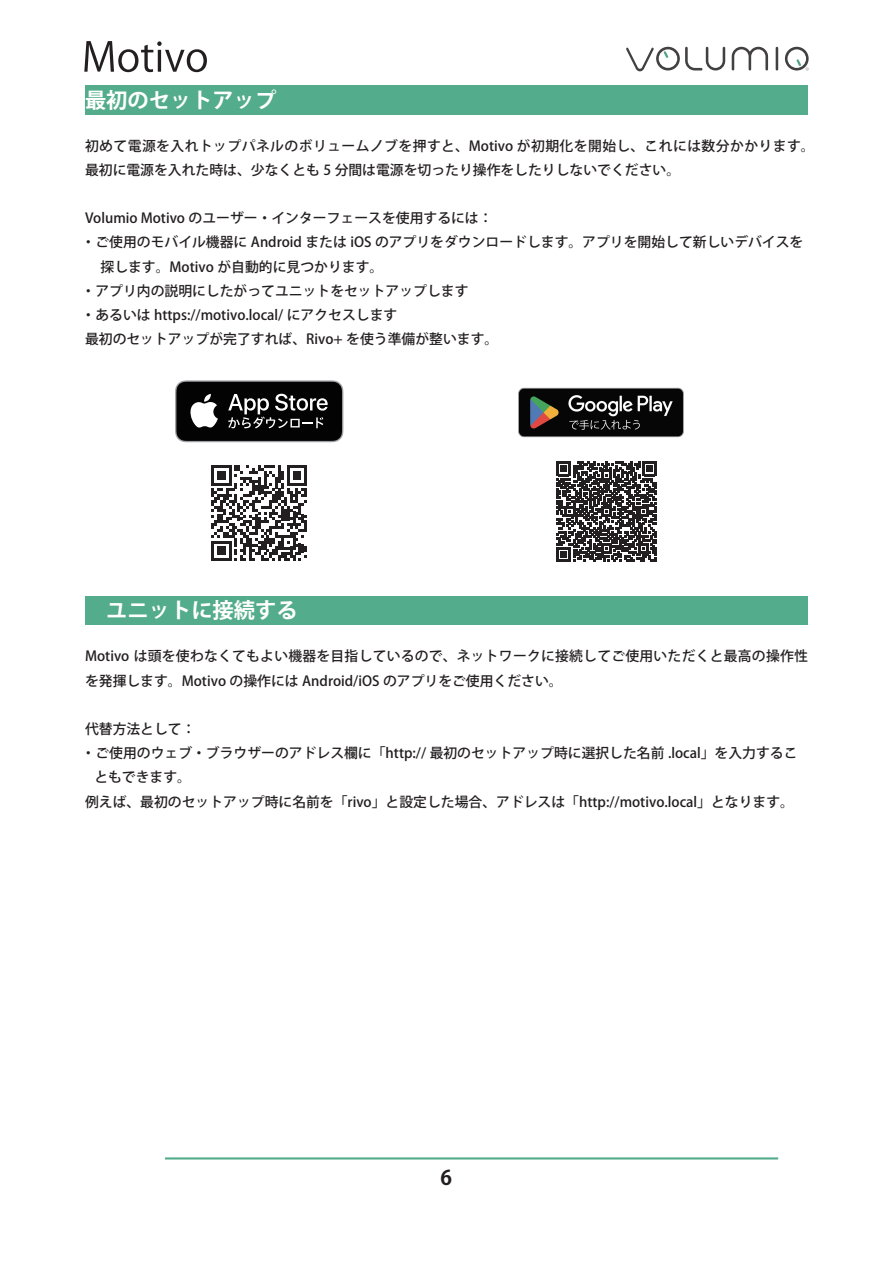
<style>
.page{position:relative;width:893px;height:1263px;background:#fff}
.page>*{position:absolute;margin:0;border:0;box-sizing:border-box;transform-origin:0 0}
.t1{font:700 21.3px "Koz Go Pro";color:#fff}
.t2{font:700 20.25px "Koz Go Pro";color:#231f20}
.t3{font:500 13.8px/24.2px "Koz Go Pro";color:#231f20}
</style>
<div class="page">
<hr style="left:776px;top:47px;width:2px;height:23px;background:#434041">
<svg style="left:732px;top:47px;width:36px;height:23px"></svg>
<svg style="left:626px;top:47px;width:99px;height:24px"></svg>
<svg style="left:785px;top:47px;width:24px;height:24px"></svg>
<hr style="left:165px;top:1157px;width:613px;height:2px;background:#53ac8b">
<svg style="left:84px;top:41px;width:123px;height:31px"></svg>
<div style="left:85px;top:85px;width:722px;height:29px;background:#53ac8b"></div>
<div style="left:85px;top:596px;width:723px;height:29px;background:#53ac8b"></div>
<img style="left:518px;top:387px;width:165px;height:51px">
<svg style="left:175px;top:380px;width:168px;height:62px;background:#313131"></svg>
<svg style="left:211px;top:465px;width:96px;height:96px"></svg>
<svg style="left:557px;top:462px;width:100px;height:100px"></svg>
<h1 class="t1" style="left:85px;top:86px;width:193px">最初のセットアップ</h1>
<p class="t3" style="left:85px;top:134px;width:731px">初めて電源を入れトップパネルのボリュームノブを押すと、Motivo が初期化を開始し、これには数分かかります。最初に電源を入れた時は、少なくとも 5 分間は電源を切ったり操作をしたりしないでください。</p>
<p class="t3" style="left:85px;top:207px;width:409px">Volumio Motivo のユーザー・インターフェースを使用するには：</p>
<p class="t3" style="left:82px;top:231px;width:723px">・ご使用のモバイル機器に Android または iOS のアプリをダウンロードします。アプリを開始して新しいデバイスを</p>
<p class="t3" style="left:101px;top:255px;width:284px">探します。Motivo が自動的に見つかります。</p>
<p class="t3" style="left:82px;top:279px;width:388px">・アプリ内の説明にしたがってユニットをセットアップします</p>
<p class="t3" style="left:82px;top:304px;width:317px">・あるいは https://motivo.local/ にアクセスします</p>
<p class="t3" style="left:85px;top:328px;width:415px">最初のセットアップが完了すれば、Rivo+ を使う準備が整います。</p>
<h1 class="t1" style="left:85px;top:596px;width:214px">　ユニットに接続する</h1>
<p class="t3" style="left:85px;top:645px;width:724px">Motivo は頭を使わなくてもよい機器を目指しているので、ネットワークに接続してご使用いただくと最高の操作性を発揮します。Motivo の操作には Android/iOS のアプリをご使用ください。</p>
<p class="t3" style="left:85px;top:717px;width:112px">代替方法として：</p>
<p class="t3" style="left:82px;top:742px;width:717px">・ご使用のウェブ・ブラウザーのアドレス欄に「http:// 最初のセットアップ時に選択した名前 .local」を入力するこ</p>
<p class="t3" style="left:94px;top:766px;width:98px">ともできます。</p>
<p class="t3" style="left:85px;top:790px;width:710px">例えば、最初のセットアップ時に名前を「rivo」と設定した場合、アドレスは「http://motivo.local」となります。</p>
<h2 class="t2" style="left:440px;top:1164px;width:13px">6</h2>
</div>
